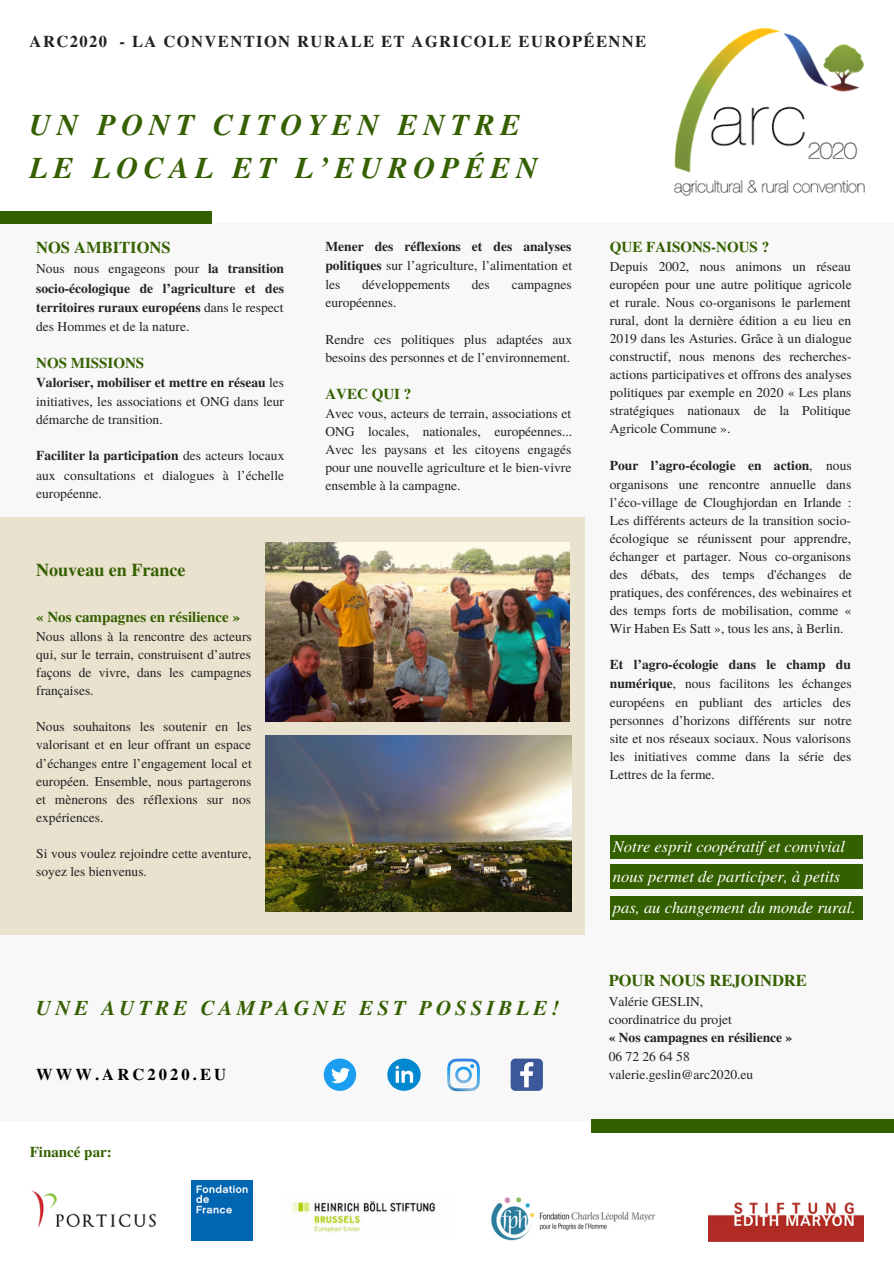
<style>
.page{position:relative;width:894px;height:1264px;background:#fff}
.page>*{position:absolute;margin:0;border:0;box-sizing:border-box;transform-origin:0 0}
.t1{font:italic 700 30px/42.8px "Te X Gyre Termes";letter-spacing:.19em;color:#356000}
.t2{font:italic 700 21px "Te X Gyre Termes";letter-spacing:.19em;color:#356000}
.t3{font:700 18px "Te X Gyre Termes";color:#356000}
.t4{font:italic 16.5px "Te X Gyre Termes";color:#fff}
.t5{font:700 16.5px "Te X Gyre Termes";letter-spacing:.085em;color:#222}
.t6{font:700 16.5px "Te X Gyre Termes";color:#356000}
.t7{font:700 16.5px "Te X Gyre Termes";letter-spacing:.19em;color:#000}
.t8{font:700 15px "Te X Gyre Termes";color:#356000}
.t9{font:13.5px/18px "Te X Gyre Termes";color:#222;text-align:justify}
.t10{font:700 13.5px/19.2px "Te X Gyre Termes";color:#222;text-align:justify}
.s1{font-weight:400}
.s2{font-weight:700}
</style>
<div class="page">
<div style="left:0;top:223px;width:893px;height:897px;background:#f8f8f8"></div>
<div style="left:609px;top:896px;width:253px;height:23px;background:#356000"></div>
<div style="left:0;top:517px;width:584px;height:417px;background:#e9e2ce"></div>
<div style="left:0;top:211px;width:212px;height:12px;background:#356000"></div>
<img style="left:674px;top:27px;width:191px;height:170px">
<svg style="left:387px;top:1058px;width:33px;height:32px"></svg>
<svg style="left:510px;top:1058px;width:32px;height:32px"></svg>
<svg style="left:324px;top:1058px;width:32px;height:32px"></svg>
<img style="left:191px;top:1180px;width:61px;height:60px">
<img style="left:491px;top:1197px;width:165px;height:44px">
<img style="left:292px;top:1200px;width:144px;height:33px">
<img style="left:32px;top:1190px;width:125px;height:38px">
<img style="left:708px;top:1202px;width:154px;height:39px">
<div style="left:609px;top:835px;width:253px;height:23px;background:#356000"></div>
<div style="left:590px;top:1119px;width:303px;height:13px;background:#356000"></div>
<svg style="left:447px;top:1058px;width:32px;height:33px"></svg>
<img style="left:265px;top:735px;width:306px;height:176px">
<div style="left:609px;top:865px;width:253px;height:23px;background:#356000"></div>
<img style="left:265px;top:543px;width:304px;height:179px">
<p class="t5" style="left:30px;top:28px;width:618px">ARC2020 - LA CONVENTION RURALE ET AGRICOLE EUROPÉENNE</p>
<p class="t1" style="left:30px;top:102px;width:509px">UN PONT CITOYEN ENTRE<br>LE LOCAL ET L’EUROPÉEN</p>
<p class="t6" style="left:36px;top:235px;width:136px">NOS AMBITIONS</p>
<p class="t10" style="left:36px;top:258px;width:249px"><span class="s1">Nous nous engageons pour</span> la transition socio-écologique de l’agriculture et des territoires ruraux européens <span class="s1">dans le respect des Hommes et de la nature.</span></p>
<p class="t8" style="left:36px;top:351px;width:109px">NOS MISSIONS</p>
<p class="t9" style="left:36px;top:372px;width:249px;line-height:18.6px"><span class="s2">Valoriser, mobiliser et mettre en réseau</span> les initiatives, les associations et ONG dans leur démarche de transition.</p>
<p class="t9" style="left:36px;top:446px;width:250px;line-height:18.6px"><span class="s2">Faciliter la participation</span> des acteurs locaux aux consultations et dialogues à l’échelle européenne.</p>
<p class="t3" style="left:36px;top:556px;width:151px">Nouveau en France</p>
<p class="t8" style="left:36px;top:605px;width:205px">« Nos campagnes en résilience »</p>
<p class="t9" style="left:36px;top:627px;width:217px">Nous allons à la rencontre des acteurs qui, sur le terrain, construisent d’autres façons de vivre, dans les campagnes françaises.</p>
<p class="t9" style="left:36px;top:717px;width:217px">Nous souhaitons les soutenir en les valorisant et en leur offrant un espace d’échanges entre l’engagement local et européen. Ensemble, nous partagerons et mènerons des réflexions sur nos expériences.</p>
<p class="t9" style="left:36px;top:843px;width:217px">Si vous voulez rejoindre cette aventure, soyez les bienvenus.</p>
<p class="t10" style="left:325px;top:236px;width:248px">Mener des réflexions et des analyses politiques <span class="s1">sur l’agriculture, l’alimentation et les</span></p>
<p class="t9" style="left:362px;top:275px;width:89px">développements</p>
<p class="t9" style="left:472px;top:275px;width:20px">des</p>
<p class="t9" style="left:511px;top:275px;width:62px">campagnes</p>
<p class="t9" style="left:325px;top:293px;width:72px">européennes.</p>
<p class="t9" style="left:325px;top:329px;width:248px">Rendre ces politiques plus adaptées aux besoins des personnes et de l’environnement.</p>
<p class="t8" style="left:325px;top:382px;width:87px">AVEC QUI ?</p>
<p class="t9" style="left:325px;top:403px;width:248px">Avec vous, acteurs de terrain, associations et ONG locales, nationales, européennes...<br>Avec les paysans et les citoyens engagés pour une nouvelle agriculture et le bien-vivre ensemble à la campagne.</p>
<p class="t2" style="left:36px;top:991px;width:524px">UNE AUTRE CAMPAGNE EST POSSIBLE!</p>
<p class="t7" style="left:36px;top:1061px;width:191px">WWW.ARC2020.EU</p>
<p class="t8" style="left:30px;top:1139px;width:84px">Financé par:</p>
<p class="t8" style="left:609px;top:235px;width:161px">QUE FAISONS-NOUS ?</p>
<p class="t9" style="left:609px;top:257px;width:243px">Depuis 2002, nous animons un réseau européen pour une autre politique agricole et rurale. Nous co-organisons le parlement rural, dont la dernière édition a eu lieu en 2019 dans les Asturies. Grâce à un dialogue constructif, nous menons des recherches&shy;actions participatives et offrons des analyses politiques par exemple en 2020 « Les plans stratégiques nationaux de la Politique Agricole Commune ».</p>
<p class="t9" style="left:609px;top:455px;width:244px"><span class="s2">Pour l’agro-écologie en action</span>, nous organisons une rencontre annuelle dans l’éco-village de Cloughjordan en Irlande :<br>Les différents acteurs de la transition socio&shy;écologique se réunissent pour apprendre, échanger et partager. Nous co-organisons des débats, des temps d'échanges de pratiques, des conférences, des webinaires et des temps forts de mobilisation, comme « Wir Haben Es Satt », tous les ans, à Berlin.</p>
<p class="t9" style="left:609px;top:654px;width:243px;line-height:18.5px"><span class="s2">Et l’agro-écologie dans le champ du numérique</span>, nous facilitons les échanges européens en publiant des articles des personnes d’horizons différents sur notre site et nos réseaux sociaux. Nous valorisons les initiatives comme dans la série des Lettres de la ferme.</p>
<p class="t4" style="left:612px;top:834px;width:233px">Notre esprit coopératif et convivial</p>
<p class="t4" style="left:612px;top:864px;width:229px">nous permet de participer, à petits</p>
<p class="t4" style="left:612px;top:895px;width:244px">pas, au changement du monde rural.</p>
<p class="t6" style="left:608px;top:967px;width:200px">POUR NOUS REJOINDRE</p>
<p class="t9" style="left:608px;top:991px;width:96px">Valérie GESLIN,</p>
<p class="t9" style="left:608px;top:1009px;width:125px">coordinatrice du projet</p>
<p class="t10" style="left:608px;top:1027px;width:185px">« Nos campagnes en résilience »</p>
<p class="t9" style="left:608px;top:1046px;width:83px">06 72 26 64 58</p>
<p class="t9" style="left:608px;top:1064px;width:146px">valerie.geslin@arc2020.eu</p>
</div>
